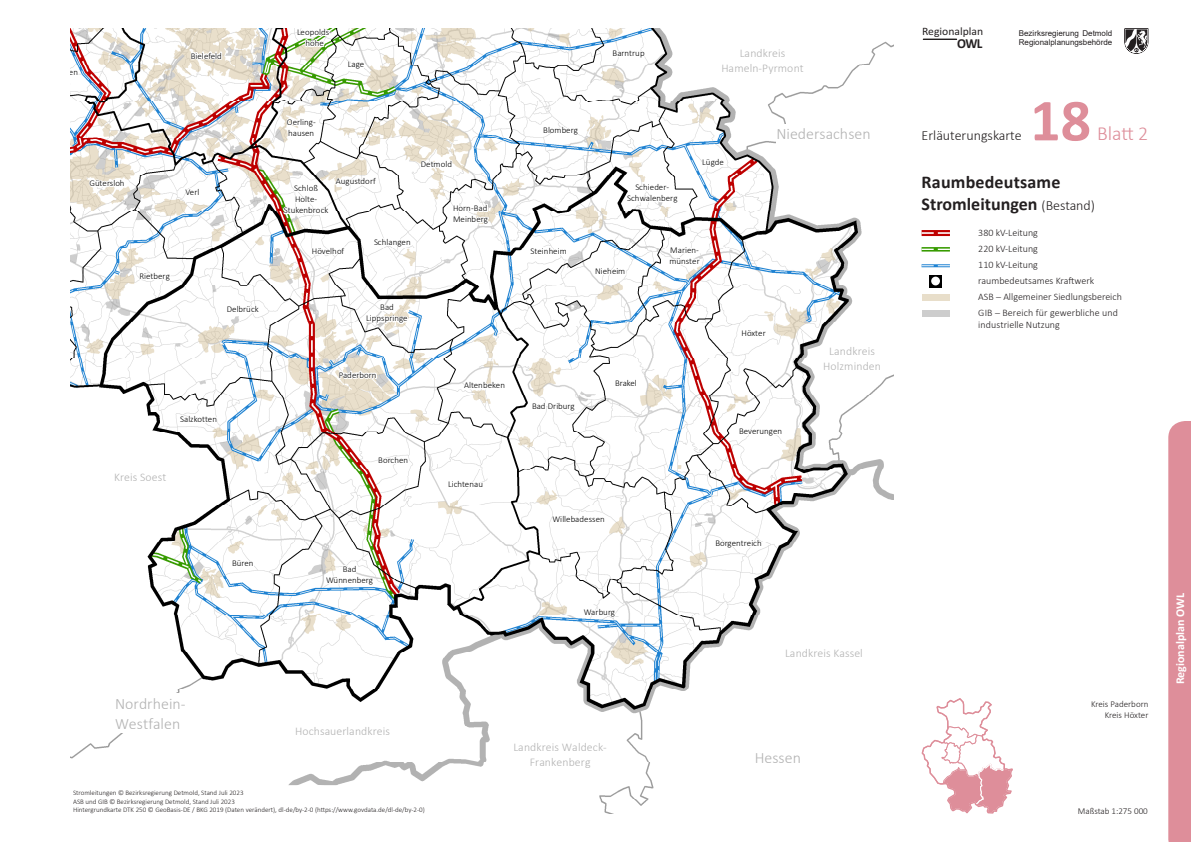
<style>
.page{position:relative;width:1191px;height:842px;background:#fff}
.page>*{position:absolute;margin:0;border:0;box-sizing:border-box;transform-origin:0 0}
.t1{font:700 60px "Calibri";color:#de8e9a}
.t2{font:300 20px "Calibri";color:#de8e9a}
.t3{font:700 18px "Calibri";letter-spacing:.005em;color:#231f20}
.t4{font:300 15.8px/19.4px "Calibri";letter-spacing:.005em;color:#b2b2b2}
.t5{font:300 14px "Calibri";color:#231f20}
.t6{font:700 13.7px "Calibri";color:#231f20}
.Zwischenüberschriften_Verkehr{font:700 12px "Calibri";color:#fff}
.t7{font:300 11.8px/14.6px "Calibri";letter-spacing:.01em;color:#b2b2b2;text-align:center}
.t8{font:11.3px "Calibri";color:#231f20}
.t9{font:300 10px "Calibri";color:#231f20}
.t10{font:300 9px "Calibri";color:#231f20}
.t11{font:300 8.9px/11px "Calibri";letter-spacing:-.005em;color:#000;text-align:center}
.t12{font:8px "Arial";color:#231f20}
.t13{font:300 7px "Calibri";color:#231f20}
.s1{font-weight:300;font-size:14px}
</style>
<div class="page">
<div style="left:923px;top:39px;width:34px;height:1px;border:1px solid #231f20"></div>
<img style="left:71px;top:28px;width:822px;height:786px">
<svg style="left:714px;top:538px;width:49px;height:13px"></svg>
<svg style="left:551px;top:511px;width:55px;height:18px"></svg>
<svg style="left:527px;top:400px;width:49px;height:14px"></svg>
<svg style="left:737px;top:425px;width:46px;height:13px"></svg>
<svg style="left:740px;top:329px;width:27px;height:12px"></svg>
<svg style="left:594px;top:261px;width:32px;height:17px"></svg>
<svg style="left:668px;top:238px;width:34px;height:29px"></svg>
<svg style="left:528px;top:246px;width:40px;height:11px"></svg>
<svg style="left:614px;top:378px;width:24px;height:12px"></svg>
<svg style="left:582px;top:602px;width:35px;height:19px"></svg>
<svg style="left:447px;top:478px;width:37px;height:12px"></svg>
<svg style="left:462px;top:380px;width:44px;height:11px"></svg>
<svg style="left:338px;top:369px;width:40px;height:14px"></svg>
<svg style="left:324px;top:564px;width:51px;height:25px"></svg>
<svg style="left:377px;top:455px;width:32px;height:11px"></svg>
<svg style="left:365px;top:302px;width:44px;height:24px"></svg>
<svg style="left:231px;top:558px;width:24px;height:13px"></svg>
<svg style="left:226px;top:303px;width:37px;height:14px"></svg>
<svg style="left:178px;top:414px;width:40px;height:11px"></svg>
<svg style="left:311px;top:246px;width:35px;height:12px"></svg>
<svg style="left:184px;top:184px;width:17px;height:16px"></svg>
<svg style="left:139px;top:268px;width:32px;height:16px"></svg>
<svg style="left:88px;top:177px;width:38px;height:11px"></svg>
<svg style="left:71px;top:67px;width:8px;height:12px"></svg>
<svg style="left:608px;top:47px;width:38px;height:14px"></svg>
<svg style="left:701px;top:156px;width:25px;height:13px"></svg>
<svg style="left:542px;top:124px;width:38px;height:13px"></svg>
<svg style="left:625px;top:182px;width:54px;height:23px"></svg>
<svg style="left:282px;top:176px;width:96px;height:42px"></svg>
<svg style="left:372px;top:237px;width:40px;height:11px"></svg>
<svg style="left:285px;top:114px;width:32px;height:24px"></svg>
<svg style="left:296px;top:28px;width:37px;height:20px"></svg>
<svg style="left:420px;top:159px;width:33px;height:11px"></svg>
<svg style="left:347px;top:60px;width:19px;height:11px"></svg>
<svg style="left:452px;top:203px;width:37px;height:24px"></svg>
<svg style="left:186px;top:50px;width:37px;height:11px"></svg>
<div style="left:776px;top:124px;width:95px;height:19px;background:#fff"></div>
<div style="left:115px;top:694px;width:71px;height:39px;background:#fff"></div>
<svg style="left:1124px;top:28px;width:24px;height:26px"></svg>
<svg style="left:921px;top:698px;width:92px;height:116px"></svg>
<div style="left:1168px;top:421px;width:23px;height:421px;background:#de8e9a"></div>
<div style="left:921px;top:294px;width:28px;height:6px;background:#e8deca"></div>
<div style="left:921px;top:310px;width:28px;height:6px;background:#cdcdcd"></div>
<svg style="left:929px;top:275px;width:12px;height:12px"></svg>
<div style="left:931px;top:277px;width:9px;height:8px;background:#fff;border-radius:50%"></div>
<div style="left:921px;top:230px;width:29px;height:6px;background:#be0000"></div>
<svg style="left:921px;top:232px;width:29px;height:2px"></svg>
<svg style="left:921px;top:247px;width:29px;height:5px"></svg>
<svg style="left:921px;top:249px;width:29px;height:1px"></svg>
<hr style="left:921px;top:264px;width:29px;height:3px;background:#1e82d2">
<svg style="left:921px;top:265px;width:29px;height:1px"></svg>
<svg style="left:71px;top:783px;width:361px;height:31px"></svg>
<p class="t11" style="left:191px;top:50px;width:32px">Bielefeld</p>
<p class="t11" style="left:297px;top:27px;width:36px">Leopolds&shy;höhe</p>
<p class="t11" style="left:348px;top:58px;width:18px">Lage</p>
<p class="t11" style="left:612px;top:48px;width:33px">Barntrup</p>
<p class="t7" style="left:721px;top:46px;width:84px">Landkreis<br>Hameln-Pyrmont</p>
<p class="t11" style="left:89px;top:177px;width:37px">Gütersloh</p>
<p class="t11" style="left:186px;top:186px;width:15px">Verl</p>
<p class="t11" style="left:140px;top:270px;width:32px">Rietberg</p>
<p class="t11" style="left:227px;top:304px;width:33px">Delbrück</p>
<p class="t11" style="left:180px;top:413px;width:38px">Salzkotten</p>
<p class="t7" style="left:114px;top:470px;width:54px">Kreis Soest</p>
<p class="t11" style="left:287px;top:116px;width:30px;text-align:left">Oerling&shy;hausen</p>
<p class="t11" style="left:336px;top:176px;width:41px">Augustdorf</p>
<p class="t11" style="left:284px;top:183px;width:46px">Schloß<br>Holte-<br>Stukenbrock</p>
<p class="t11" style="left:312px;top:245px;width:34px">Hövelhof</p>
<p class="t11" style="left:374px;top:236px;width:38px">Schlangen</p>
<p class="t11" style="left:421px;top:159px;width:33px">Detmold</p>
<p class="t11" style="left:453px;top:202px;width:36px;text-align:left">Horn-Bad<br>Meinberg</p>
<p class="t11" style="left:366px;top:302px;width:43px">Bad<br>Lippspringe</p>
<p class="t11" style="left:339px;top:369px;width:39px">Paderborn</p>
<p class="t11" style="left:464px;top:380px;width:42px">Altenbeken</p>
<p class="t11" style="left:378px;top:454px;width:31px">Borchen</p>
<p class="t11" style="left:448px;top:478px;width:36px">Lichtenau</p>
<p class="t11" style="left:232px;top:558px;width:23px">Büren</p>
<p class="t11" style="left:326px;top:563px;width:48px">Bad<br>Wünnenberg</p>
<p class="t11" style="left:543px;top:124px;width:36px">Blomberg</p>
<p class="t11" style="left:530px;top:245px;width:38px">Steinheim</p>
<p class="t11" style="left:627px;top:182px;width:52px">Schieder-<br>Schwalenberg</p>
<p class="t11" style="left:702px;top:156px;width:23px">Lügde</p>
<p class="t11" style="left:595px;top:266px;width:32px">Nieheim</p>
<p class="t11" style="left:669px;top:244px;width:32px;text-align:left">Marien&shy;münster</p>
<p class="t4" style="left:776px;top:124px;width:96px">Niedersachsen</p>
<p class="t11" style="left:532px;top:400px;width:44px">Bad Driburg</p>
<p class="t11" style="left:615px;top:377px;width:23px">Brakel</p>
<p class="t11" style="left:741px;top:327px;width:26px">Höxter</p>
<p class="t11" style="left:739px;top:426px;width:44px">Beverungen</p>
<p class="t7" style="left:823px;top:344px;width:59px">Landkreis<br>Holzminden</p>
<p class="t11" style="left:552px;top:514px;width:54px">Willebadessen</p>
<p class="t11" style="left:584px;top:606px;width:33px">Warburg</p>
<p class="t11" style="left:715px;top:537px;width:48px">Borgentreich</p>
<p class="t7" style="left:785px;top:646px;width:79px">Landkreis Kassel</p>
<p class="t4" style="left:115px;top:694px;width:72px">Nordrhein-<br>Westfalen</p>
<p class="t7" style="left:295px;top:724px;width:96px">Hochsauerlandkreis</p>
<p class="t13" style="left:73px;top:789px;width:172px">Stromleitungen © Bezirksregierung Detmold, Stand Juli 2023</p>
<p class="t13" style="left:73px;top:797px;width:163px">ASB und GIB © Bezirksregierung Detmold, Stand Juli 2023</p>
<p class="t13" style="left:73px;top:805px;width:353px">Hintergrundkarte DTK 250 © GeoBasis-DE / BKG 2019 (Daten verändert), dl-de/by-2-0 (https://www.govdata.de/dl-de/by-2-0)</p>
<p class="t7" style="left:513px;top:740px;width:95px">Landkreis Waldeck-<br>Frankenberg</p>
<p class="t4" style="left:754px;top:748px;width:48px">Hessen</p>
<p class="t8" style="left:922px;top:24px;width:62px">Regionalplan</p>
<h3 class="t6" style="left:957px;top:34px;width:27px">OWL</h3>
<p class="t12" style="left:1018px;top:27px;width:95px">Bezirksregierung Detmold</p>
<p class="t12" style="left:1018px;top:37px;width:95px">Regionalplanungsbehörde</p>
<p class="t5" style="left:921px;top:127px;width:102px">Erläuterungskarte</p>
<p class="t1" style="left:1030px;top:78px;width:62px">18</p>
<p class="t2" style="left:1097px;top:121px;width:53px">Blatt 2</p>
<p class="t3" style="left:921px;top:169px;width:140px">Raumbedeutsame</p>
<p class="t3" style="left:921px;top:191px;width:175px">Stromleitungen <span class="s1">(Bestand)</span></p>
<p class="t9" style="left:978px;top:227px;width:61px">380 kV-Leitung</p>
<p class="t9" style="left:978px;top:243px;width:61px">220 kV-Leitung</p>
<p class="t9" style="left:978px;top:259px;width:61px">110 kV-Leitung</p>
<p class="t9" style="left:978px;top:275px;width:117px">raumbedeutsames Kraftwerk</p>
<p class="t9" style="left:978px;top:291px;width:145px">ASB – Allgemeiner Siedlungsbereich</p>
<p class="t9" style="left:978px;top:307px;width:141px">GIB – Bereich für gewerbliche und</p>
<p class="t9" style="left:978px;top:319px;width:83px">industrielle Nutzung</p>
<p class="t10" style="left:1091px;top:699px;width:59px">Kreis Paderborn</p>
<p class="t10" style="left:1104px;top:709px;width:45px">Kreis Höxter</p>
<p class="Zwischenüberschriften_Verkehr" style="left:1171px;top:684px;width:93px;rotate:-90deg">Regionalplan OWL</p>
<p class="t10" style="left:1077px;top:805px;width:71px">Maßstab 1:275 000</p>
</div>
